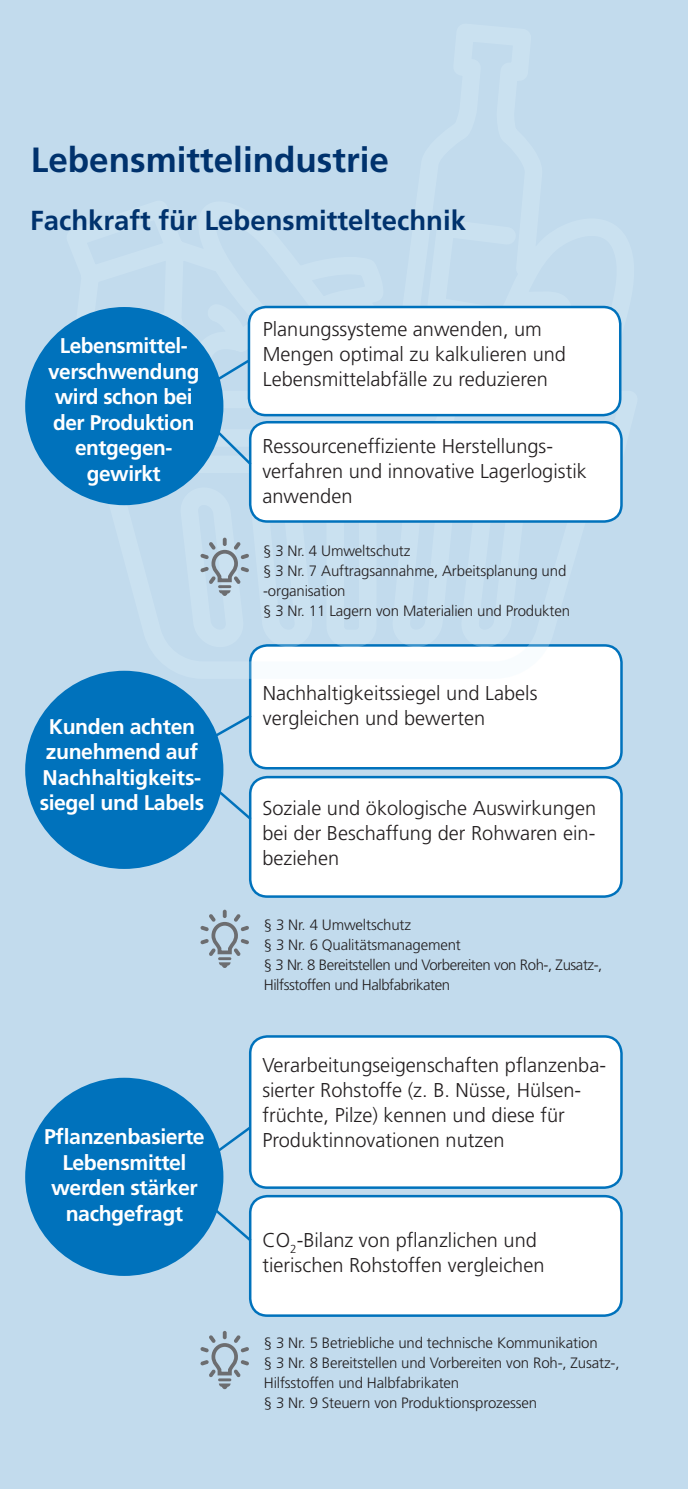
<style>
.page{position:relative;width:688px;height:1489px;background:#fff}
.page>*{position:absolute;margin:0;border:0;box-sizing:border-box;transform-origin:0 0}
.t1{font:700 35px "Frutiger LT Std";color:#00326d}
.t2{font:700 27.5px "Frutiger LT Std";color:#00326d}
.t3{font:700 21.25px/25.5px "Frutiger LT Std";letter-spacing:-.02em;color:#fff;text-align:center}
.t4{font:300 20px/25px "Frutiger LT Std";color:#231f20}
.t5{font:300 15px/20px "Frutiger LT Std";letter-spacing:-.01em;color:#231f20}
.t6{font:300 15px/20px "Frutiger LT Std";letter-spacing:-.03em;color:#231f20}
</style>
<div class="page">
<div style="left:0;top:0;width:687px;height:1488px;background:#c2dbed"></div>
<div style="left:250px;top:645px;width:371px;height:123px;background:#fff;border-radius:17px"></div>
<div style="left:249px;top:644px;width:373px;height:125px;border:2px solid #0072bc;border-radius:17px"></div>
<svg style="left:48px;top:305px;width:575px;height:382px"></svg>
<div style="left:250px;top:1036px;width:371px;height:151px;background:#fff;border-radius:17px"></div>
<div style="left:249px;top:1035px;width:373px;height:153px;border:2px solid #0072bc;border-radius:17px"></div>
<div style="left:249px;top:307px;width:371px;height:108px;background:#fff;border-radius:17px"></div>
<div style="left:247px;top:306px;width:374px;height:110px;border:2px solid #0072bc;border-radius:17px"></div>
<div style="left:250px;top:422px;width:371px;height:99px;background:#fff;border-radius:17px"></div>
<div style="left:249px;top:421px;width:373px;height:101px;border:2px solid #0072bc;border-radius:17px"></div>
<div style="left:250px;top:777px;width:371px;height:119px;background:#fff;border-radius:17px"></div>
<div style="left:249px;top:775px;width:373px;height:122px;border:2px solid #0072bc;border-radius:17px"></div>
<div style="left:250px;top:1196px;width:371px;height:119px;background:#fff;border-radius:17px"></div>
<div style="left:249px;top:1194px;width:373px;height:122px;border:2px solid #0072bc;border-radius:17px"></div>
<div style="left:25px;top:307px;width:198px;height:198px;background:#0072bc;border-radius:50%"></div>
<div style="left:25px;top:670px;width:198px;height:198px;background:#0072bc;border-radius:50%"></div>
<div style="left:25px;top:1077px;width:198px;height:198px;background:#0072bc;border-radius:50%"></div>
<svg style="left:210px;top:357px;width:41px;height:30px"></svg>
<svg style="left:207px;top:712px;width:45px;height:29px"></svg>
<svg style="left:214px;top:428px;width:40px;height:39px"></svg>
<svg style="left:212px;top:784px;width:42px;height:38px"></svg>
<svg style="left:212px;top:1206px;width:41px;height:37px"></svg>
<svg style="left:208px;top:1123px;width:44px;height:36px"></svg>
<svg style="left:200px;top:537px;width:49px;height:59px"></svg>
<svg style="left:200px;top:909px;width:49px;height:58px"></svg>
<svg style="left:200px;top:1331px;width:49px;height:57px"></svg>
<h2 class="t1" style="left:31px;top:139px;width:359px">Lebensmittelindustrie</h2>
<h3 class="t2" style="left:30px;top:204px;width:437px">Fachkraft für Lebensmitteltechnik</h3>
<p class="t3" style="left:48px;top:333px;width:153px">Lebensmittel&shy;verschwendung wird schon bei der Produktion entgegen&shy;gewirkt</p>
<p class="t3" style="left:46px;top:713px;width:153px;text-align:left">Kunden achten zunehmend auf</p>
<p class="t3" style="left:40px;top:790px;width:166px">siegel und Labels</p>
<p class="t3" style="left:43px;top:764px;width:160px">Nachhaltigkeits-</p>
<p class="t3" style="left:44px;top:1124px;width:162px">Pflanzenbasierte<br>Lebensmittel werden stärker nachgefragt</p>
<p class="t4" style="left:263px;top:317px;width:305px">Planungssysteme anwenden, um<br>Mengen optimal zu kalkulieren und<br>Lebensmittelabfälle zu reduzieren</p>
<p class="t4" style="left:262px;top:434px;width:292px">Ressourceneffiziente Herstellungs-</p>
<p class="t4" style="left:262px;top:459px;width:326px">verfahren und innovative Lagerlogistik anwenden</p>
<p class="t5" style="left:263px;top:541px;width:149px">§ 3 Nr. 4 Umweltschutz</p>
<p class="t5" style="left:263px;top:561px;width:304px">§ 3 Nr. 7 Auftragsannahme, Arbeitsplanung und -organisation</p>
<p class="t5" style="left:263px;top:601px;width:308px">§ 3 Nr. 11 Lagern von Materialien und Produkten</p>
<p class="t4" style="left:263px;top:680px;width:276px">Nachhaltigkeitssiegel und Labels vergleichen und bewerten</p>
<p class="t4" style="left:262px;top:795px;width:335px">Soziale und ökologische Auswirkungen</p>
<p class="t4" style="left:262px;top:845px;width:78px">beziehen</p>
<p class="t4" style="left:262px;top:820px;width:334px">bei der Beschaffung der Rohwaren ein-</p>
<p class="t5" style="left:264px;top:915px;width:149px">§ 3 Nr. 4 Umweltschutz</p>
<p class="t5" style="left:264px;top:935px;width:198px">§ 3 Nr. 6 Qualitätsmanagement</p>
<p class="t6" style="left:264px;top:955px;width:340px">§ 3 Nr. 8 Bereitstellen und Vorbereiten von Roh-, Zusatz-,<br>Hilfsstoffen und Halbfabrikaten</p>
<p class="t4" style="left:262px;top:1053px;width:345px">Verarbeitungseigenschaften pflanzenba&shy;sierter Rohstoffe (z. B. Nüsse, Hülsen-</p>
<p class="t4" style="left:262px;top:1103px;width:304px">früchte, Pilze) kennen und diese für<br>Produktinnovationen nutzen</p>
<p class="t4" style="left:262px;top:1227px;width:283px">CO<sub>2</sub>-Bilanz von pflanzlichen und tierischen Rohstoffen vergleichen</p>
<p class="t5" style="left:264px;top:1333px;width:335px">§ 3 Nr. 5 Betriebliche und technische Kommunikation</p>
<p class="t5" style="left:264px;top:1353px;width:357px">§ 3 Nr. 8 Bereitstellen und Vorbereiten von Roh-, Zusatz-,<br>Hilfsstoffen und Halbfabrikaten</p>
<p class="t5" style="left:264px;top:1393px;width:275px">§ 3 Nr. 9 Steuern von Produktionsprozessen</p>
</div>
